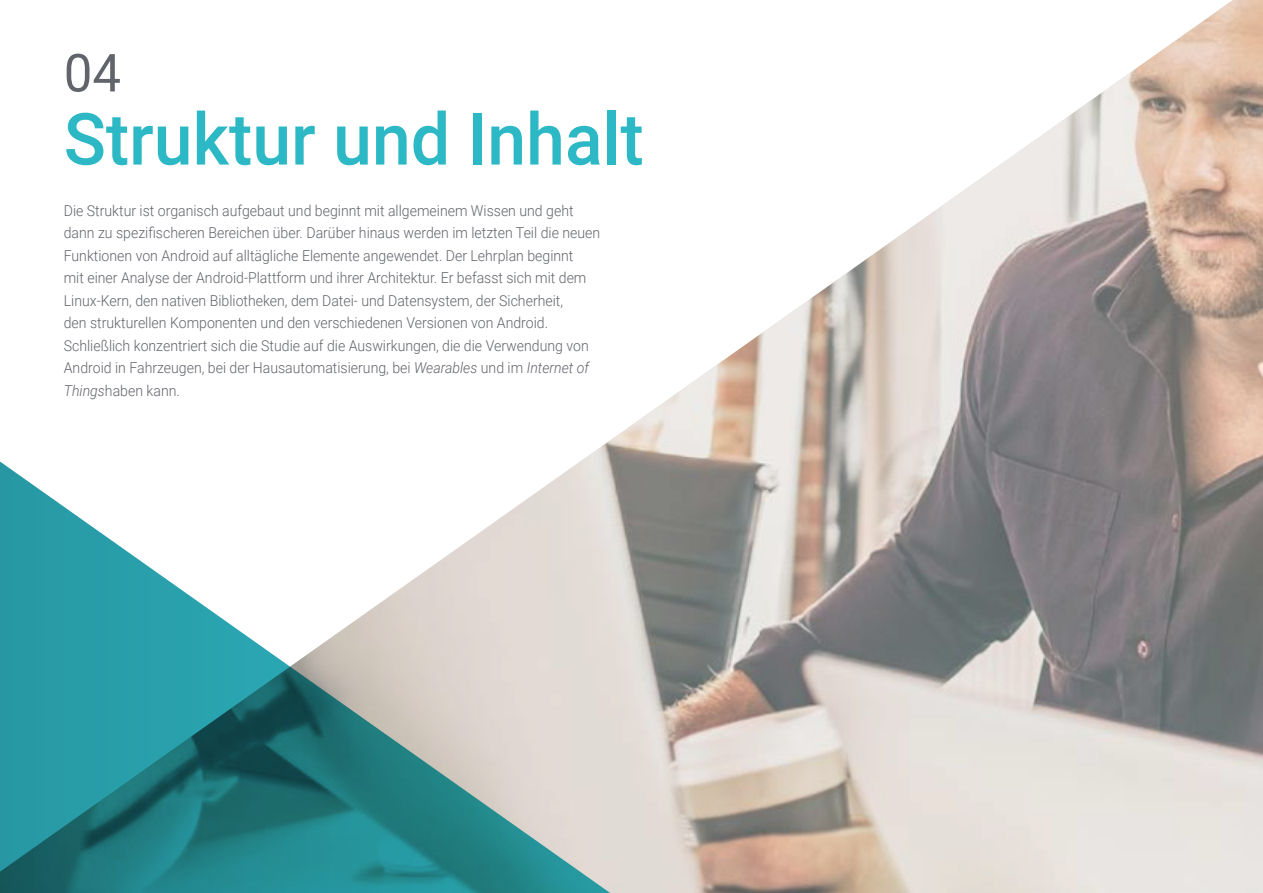
<style>
.page{position:relative;width:1263px;height:893px;background:#fff}
.page>*{position:absolute;margin:0;border:0;box-sizing:border-box;transform-origin:0 0}
.t1{font:500 72px "Roboto";color:#2db8c5}
.t2{font:52.5px "Roboto";color:#61646a}
.t3{font:300 15px/22.5px "Roboto";color:#61646a;scale:.94 1}
.s1{font-style:italic}
</style>
<div class="page">
<img style="left:602px;top:0;width:661px;height:893px">
<svg style="left:0;top:446px;width:640px;height:447px"></svg>
<h2 class="t2" style="left:64px;top:36px;width:59px">04</h2>
<h1 class="t1" style="left:64px;top:89px;width:581px">Struktur und Inhalt</h1>
<p class="t3" style="left:64px;top:198px;width:572px">Die Struktur ist organisch aufgebaut und beginnt mit allgemeinem Wissen und geht dann zu spezifischeren Bereichen über. Darüber hinaus werden im letzten Teil die neuen Funktionen von Android auf alltägliche Elemente angewendet. Der Lehrplan beginnt<br>mit einer Analyse der Android-Plattform und ihrer Architektur. Er befasst sich mit dem Linux-Kern, den nativen Bibliotheken, dem Datei- und Datensystem, der Sicherheit,<br>den strukturellen Komponenten und den verschiedenen Versionen von Android.<br>Schließlich konzentriert sich die Studie auf die Auswirkungen, die die Verwendung von Android in Fahrzeugen, bei der Hausautomatisierung, bei <span class="s1">Wearables</span> und im <span class="s1">Internet of Things</span>haben kann.</p>
</div>
